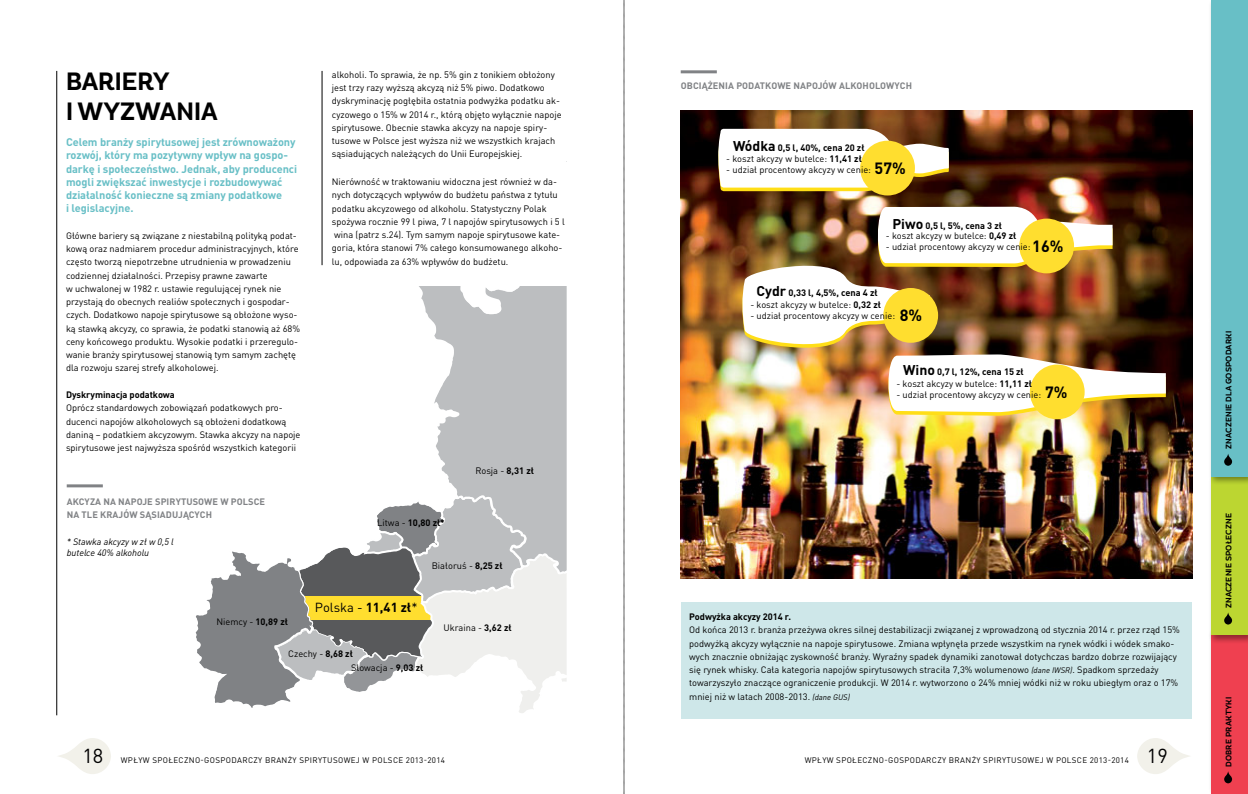
<style>
.page{position:relative;width:1248px;height:794px;background:#fff}
.page>*{position:absolute;margin:0;border:0;box-sizing:border-box;transform-origin:0 0}
.t1{font:700 25px/30px "Magallanes Cond";color:#000}
.t2{font:20px "DIN Pro Pl";color:#000}
.t3{font:700 16.1px "DIN Pro Pl";color:#000}
.t4{font:13px "DIN Pro Pl";color:#000}
.t5{font:700 11px/13.3px "DIN Pro Pl";letter-spacing:-.005em;color:#68bfc6}
.t6{font:9.2px/13.2px "DIN Pro Pl";color:#000}
.t7{font:700 9.2px "DIN Pro Pl";letter-spacing:-.005em;color:#000}
.t8{font:700 9.2px/13.2px "DIN Pro Pl";letter-spacing:.01em;color:#808285}
.t9{font:italic 9.2px/11.1px "DIN Pro Pl";color:#000}
.t10{font:8px "DIN Pro Pl";letter-spacing:.045em;color:#000}
.t11{font:700 8px "Magallanes Cond";letter-spacing:.02em;color:#000}
.s1{font-weight:700}
.s2{font-weight:400}
.s3{font-size:14px}
.s4{font-style:italic;font-size:8px}
</style>
<div class="page">
<svg style="left:1137px;top:738px;width:53px;height:36px"></svg>
<svg style="left:58px;top:738px;width:53px;height:36px"></svg>
<div style="left:1208px;top:627px;width:39px;height:167px;background:#fafafa"></div>
<div style="left:1210px;top:635px;width:37px;height:159px;background:#ef4050"></div>
<svg style="left:1224px;top:771px;width:7px;height:12px"></svg>
<div style="left:1207px;top:474px;width:40px;height:170px;background:#000;opacity:.4"></div>
<div style="left:1210px;top:476px;width:37px;height:159px;background:#bcd631"></div>
<div style="left:1207px;top:315px;width:40px;height:170px;background:#000;opacity:.4"></div>
<div style="left:1210px;top:317px;width:37px;height:159px;background:#68bfc6"></div>
<div style="left:1207px;top:157px;width:40px;height:170px;background:#fcfcfc"></div>
<svg style="left:1224px;top:454px;width:7px;height:12px"></svg>
<svg style="left:1224px;top:612px;width:7px;height:12px"></svg>
<svg style="left:623px;top:0;width:2px;height:794px"></svg>
<svg style="left:419px;top:161px;width:148px;height:326px;fill:#bcbec0"></svg>
<svg style="left:195px;top:487px;width:372px;height:226px"></svg>
<img style="left:680px;top:111px;width:511px;height:467px">
<div style="left:681px;top:602px;width:510px;height:116px;background:#cee7e9"></div>
<hr style="left:322px;top:71px;width:1px;height:194px;background:#000">
<hr style="left:57px;top:71px;width:1px;height:644px;background:#000">
<div style="left:1210px;top:0;width:37px;height:327px;background:#68bfc6"></div>
<hr style="left:680px;top:70px;width:36px;height:3px;background:#808285">
<svg style="left:717px;top:129px;width:231px;height:62px"></svg>
<img style="left:741px;top:207px;width:424px;height:209px">
<div style="left:860px;top:141px;width:54px;height:54px;background:#ffde2f;border-radius:50%"></div>
<div style="left:1019px;top:219px;width:54px;height:54px;background:#ffde2f;border-radius:50%"></div>
<div style="left:1029px;top:364px;width:55px;height:55px;background:#ffde2f;border-radius:50%"></div>
<div style="left:883px;top:288px;width:55px;height:55px;background:#ffde2f;border-radius:50%"></div>
<hr style="left:67px;top:484px;width:36px;height:3px;background:#808285">
<div style="left:356px;top:162px;width:256px;height:123px;background:#fff"></div>
<h1 class="t1" style="left:66px;top:67px;width:153px">BARIERY<br>I WYZWANIA</h1>
<p class="t5" style="left:66px;top:135px;width:233px">Celem branży spirytusowej jest zrównoważony rozwój, który ma pozytywny wpływ na gospo&shy;darkę i społeczeństwo. Jednak, aby producenci mogli zwiększać inwestycje i rozbudowywać działalność konieczne są zmiany podatkowe<br>i legislacyjne.</p>
<p class="t6" style="left:66px;top:229px;width:235px">Główne bariery są związane z niestabilną polityką podat&shy;kową oraz nadmiarem procedur administracyjnych, które często tworzą niepotrzebne utrudnienia w prowadzeniu codziennej działalności. Przepisy prawne zawarte<br>w uchwalonej w 1982 r. ustawie regulującej rynek nie przystają do obecnych realiów społecznych i gospodar&shy;czych. Dodatkowo napoje spirytusowe są obłożone wyso&shy;ką stawką akcyzy, co sprawia, że podatki stanowią aż 68% ceny końcowego produktu. Wysokie podatki i przeregulo&shy;wanie branży spirytusowej stanowią tym samym zachętę dla rozwoju szarej strefy alkoholowej.</p>
<p class="t7" style="left:66px;top:388px;width:110px">Dyskryminacja podatkowa</p>
<p class="t6" style="left:66px;top:401px;width:236px">Oprócz standardowych zobowiązań podatkowych pro&shy;ducenci napojów alkoholowych są obłożeni dodatkową daniną – podatkiem akcyzowym. Stawka akcyzy na napoje spirytusowe jest najwyższa spośród wszystkich kategorii</p>
<p class="t8" style="left:67px;top:494px;width:200px">AKCYZA NA NAPOJE SPIRYTUSOWE W POLSCE<br>NA TLE KRAJÓW SĄSIADUJĄCYCH</p>
<p class="t9" style="left:67px;top:536px;width:108px">* Stawka akcyzy w zł w 0,5 l butelce 40% alkoholu</p>
<p class="t6" style="left:216px;top:615px;width:73px">Niemcy - <span class="s1">10,89 zł</span></p>
<p class="t6" style="left:332px;top:68px;width:231px">alkoholi. To sprawia, że np. 5% gin z tonikiem obłożony jest trzy razy wyższą akcyzą niż 5% piwo. Dodatkowo dyskryminację pogłębiła ostatnia podwyżka podatku ak&shy;cyzowego o 15% w 2014 r., którą objęto wyłącznie napoje spirytusowe. Obecnie stawka akcyzy na napoje spiry&shy;tusowe w Polsce jest wyższa niż we wszystkich krajach sąsiadujących należących do Unii Europejskiej.</p>
<p class="t6" style="left:332px;top:175px;width:234px">Nierówność w traktowaniu widoczna jest również w da&shy;nych dotyczących wpływów do budżetu państwa z tytułu podatku akcyzowego od alkoholu. Statystyczny Polak spożywa rocznie 99 l piwa, 7 l napojów spirytusowych i 5 l wina (patrz s.24). Tym samym napoje spirytusowe kate&shy;goria, która stanowi 7% całego konsumowanego alkoho&shy;lu, odpowiada za 63% wpływów do budżetu.</p>
<p class="t6" style="left:475px;top:463px;width:60px">Rosja - <span class="s1">8,31 zł</span></p>
<p class="t7" style="left:377px;top:517px;width:69px"><span class="s2">Litwa -</span> 10,80 zł*</p>
<p class="t6" style="left:432px;top:559px;width:72px">Białoruś - <span class="s1">8,25 zł</span></p>
<h3 class="t4" style="left:315px;top:599px;width:104px">Polska - <span class="s1">11,41 zł</span>*</h3>
<p class="t6" style="left:443px;top:621px;width:70px">Ukraina - <span class="s1">3,62 zł</span></p>
<p class="t6" style="left:351px;top:647px;width:74px;line-height:13.7px;text-indent:-63px">Czechy - <span class="s1">8,68 zł<br></span>Słowacja - <span class="s1">9,03 zł</span></p>
<p class="t8" style="left:680px;top:78px;width:233px">OBCIĄŻENIA PODATKOWE NAPOJÓW ALKOHOLOWYCH</p>
<p class="t7" style="left:733px;top:141px;width:133px"><span class="s3">Wódka</span> 0,5 l, 40%, cena 20 zł</p>
<p class="t6" style="left:726px;top:152px;width:137px">- koszt akcyzy w butelce: <span class="s1">11,41 zł</span></p>
<p class="t6" style="left:726px;top:163px;width:146px">- udział procentowy akcyzy w cenie:</p>
<h3 class="t3" style="left:874px;top:157px;width:33px">57%</h3>
<p class="t7" style="left:892px;top:219px;width:111px"><span class="s3">Piwo</span> 0,5 l, 5%, cena 3 zł</p>
<p class="t6" style="left:885px;top:229px;width:132px">- koszt akcyzy w butelce: <span class="s1">0,49 zł</span></p>
<p class="t6" style="left:885px;top:240px;width:146px">- udział procentowy akcyzy w cenie:</p>
<h3 class="t3" style="left:1032px;top:235px;width:33px">16%</h3>
<p class="t7" style="left:756px;top:287px;width:123px"><span class="s3">Cydr</span> 0,33 l, 4,5%, cena 4 zł</p>
<p class="t6" style="left:750px;top:298px;width:132px">- koszt akcyzy w butelce: <span class="s1">0,32 zł</span></p>
<p class="t6" style="left:750px;top:309px;width:146px">- udział procentowy akcyzy w cenie:</p>
<h3 class="t3" style="left:899px;top:305px;width:24px">8%</h3>
<p class="t7" style="left:903px;top:366px;width:122px"><span class="s3">Wino</span> 0,7 l, 12%, cena 15 zł</p>
<p class="t6" style="left:896px;top:376px;width:137px">- koszt akcyzy w butelce: <span class="s1">11,11 zł</span></p>
<p class="t6" style="left:896px;top:387px;width:146px">- udział procentowy akcyzy w cenie:</p>
<h3 class="t3" style="left:1045px;top:381px;width:24px">7%</h3>
<p class="t7" style="left:689px;top:611px;width:103px">Podwyżka akcyzy 2014 r.</p>
<p class="t6" style="left:689px;top:623px;width:492px">Od końca 2013 r. branża przeżywa okres silnej destabilizacji związanej z wprowadzoną od stycznia 2014 r. przez rząd 15% podwyżką akcyzy wyłącznie na napoje spirytusowe. Zmiana wpłynęła przede wszystkim na rynek wódki i wódek smako&shy;wych znacznie obniżając zyskowność branży. Wyraźny spadek dynamiki zanotował dotychczas bardzo dobrze rozwijający się rynek whisky. Cała kategoria napojów spirytusowych straciła 7,3% wolumenowo <span class="s4">(dane IWSR)</span>. Spadkom sprzedaży towarzyszyło znaczące ograniczenie produkcji. W 2014 r. wytworzono o 24% mniej wódki niż w roku ubiegłym oraz o 17% mniej niż w latach 2008-2013. <span class="s4">(dane GUS)</span></p>
<h2 class="t2" style="left:82px;top:743px;width:22px">18</h2>
<p class="t10" style="left:121px;top:754px;width:326px">WPŁYW SPOŁECZNO-GOSPODARCZY BRANŻY SPIRYTUSOWEJ W POLSCE 2013-2014</p>
<p class="t10" style="left:804px;top:754px;width:326px">WPŁYW SPOŁECZNO-GOSPODARCZY BRANŻY SPIRYTUSOWEJ W POLSCE 2013-2014</p>
<h2 class="t2" style="left:1146px;top:743px;width:22px">19</h2>
<p class="t11" style="left:1223px;top:449px;width:119px;rotate:-90deg">ZNACZENIE DLA GOSPODARKI</p>
<p class="t11" style="left:1223px;top:608px;width:96px;rotate:-90deg">ZNACZENIE SPOŁECZNE</p>
<p class="t11" style="left:1223px;top:767px;width:72px;rotate:-90deg">DOBRE PRAKTYKI</p>
</div>
